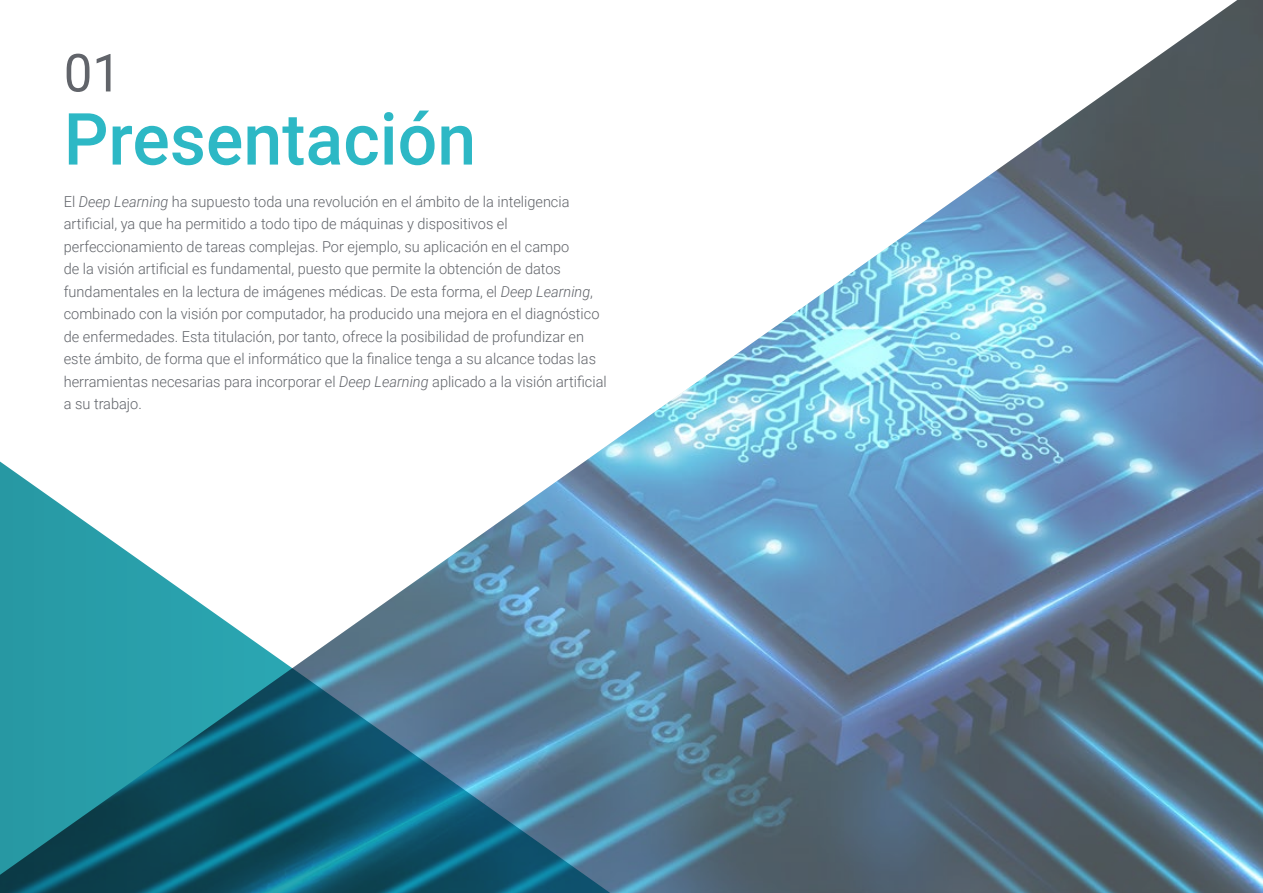
<style>
.page{position:relative;width:1263px;height:893px;background:#fff}
.page>*{position:absolute;margin:0;border:0;box-sizing:border-box;transform-origin:0 0}
.t1{font:500 72px "Roboto";color:#2db8c5}
.t2{font:52.5px "Roboto";color:#61646a}
.t3{font:300 15px/22.5px "Roboto";color:#61646a}
.s1{font-style:italic}
</style>
<div class="page">
<img style="left:607px;top:0;width:656px;height:893px">
<svg style="left:0;top:446px;width:640px;height:447px"></svg>
<h2 class="t2" style="left:64px;top:36px;width:59px">01</h2>
<h1 class="t1" style="left:64px;top:89px;width:414px">Presentación</h1>
<p class="t3" style="left:64px;top:190px;width:544px">El <span class="s1">Deep Learning</span> ha supuesto toda una revolución en el ámbito de la inteligencia artificial, ya que ha permitido a todo tipo de máquinas y dispositivos el perfeccionamiento de tareas complejas. Por ejemplo, su aplicación en el campo<br>de la visión artificial es fundamental, puesto que permite la obtención de datos fundamentales en la lectura de imágenes médicas. De esta forma, el <span class="s1">Deep Learning</span>, combinado con la visión por computador, ha producido una mejora en el diagnóstico de enfermedades. Esta titulación, por tanto, ofrece la posibilidad de profundizar en este ámbito, de forma que el informático que la finalice tenga a su alcance todas las herramientas necesarias para incorporar el <span class="s1">Deep Learning</span> aplicado a la visión artificial a su trabajo.</p>
</div>
